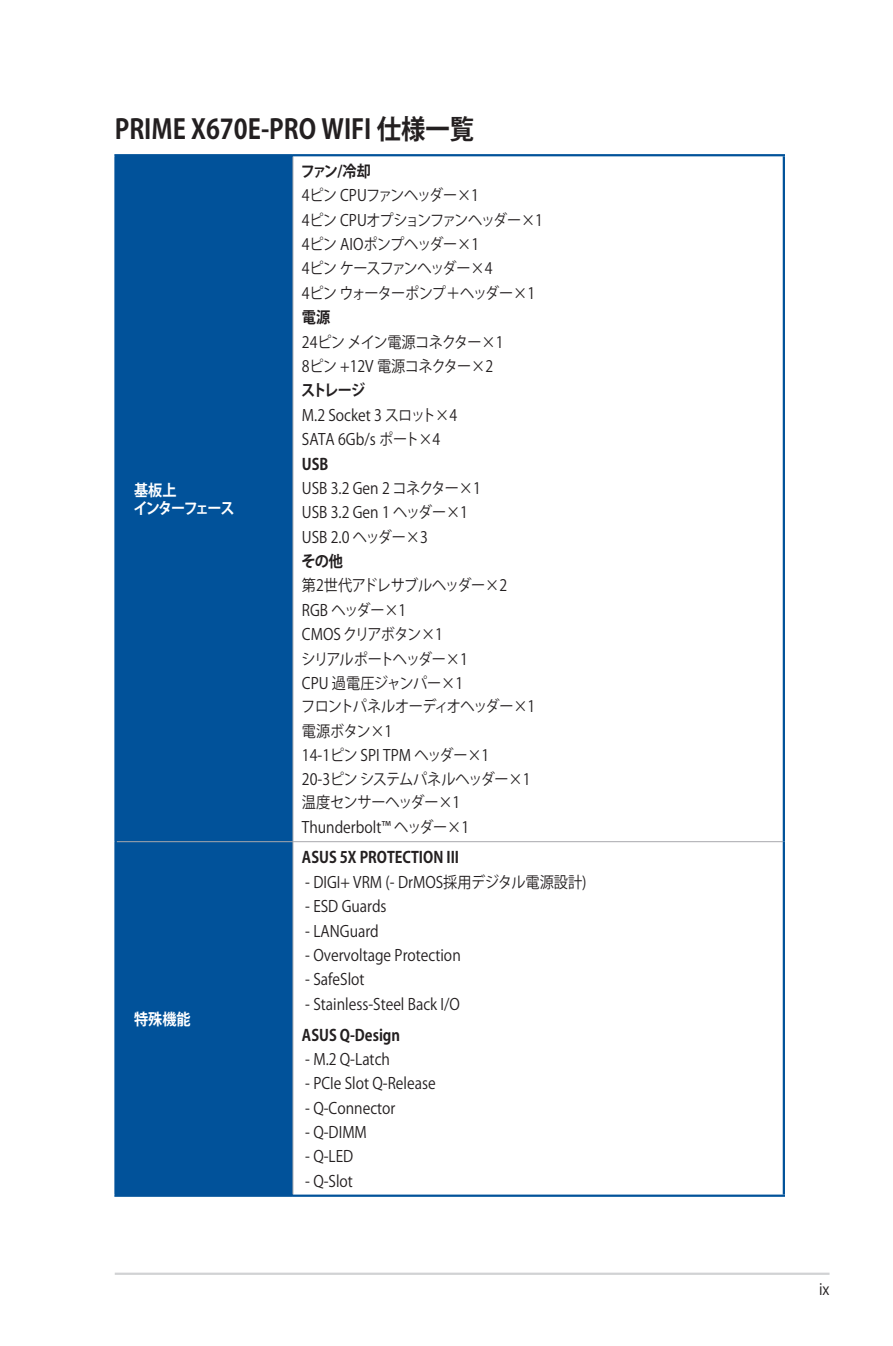
<style>
.page{position:relative;width:893px;height:1346px;background:#fff}
.page>*{position:absolute;margin:0;border:0;box-sizing:border-box;transform-origin:0 0}
.t1{font:700 27px "Koz Go Pro";color:#231f20;scale:.9 1}
.t2{font:15.75px/24.3px "Koz Go Pro";color:#231f20;scale:.9 1}
.t3{font:15.75px/24.1px "Koz Go Pro";letter-spacing:-.02em;color:#231f20;scale:.9 1}
.t4{font:15.75px/24.3px "Koz Go Pro";letter-spacing:-.06em;color:#231f20;scale:.9 1}
.t5{font:700 15.75px "Koz Go Pro";color:#231f20;scale:.9 1}
.t6{font:15.75px/24.3px "Koz Go Pro";letter-spacing:-.04em;color:#231f20;scale:.9 1}
.t7{font:700 15.75px/18px "Koz Go Pro";letter-spacing:-.09em;color:#fff;scale:.9 1}
</style>
<div class="page">
<hr style="left:115px;top:1272px;width:714px;height:3px;background:#d1d2d4">
<div style="left:115px;top:155px;width:178px;height:687px;background:#01529a"></div>
<div style="left:115px;top:842px;width:178px;height:353px;background:#01529a"></div>
<hr style="left:117px;top:841px;width:176px;height:1px;background:#a8a9ad">
<hr style="left:293px;top:841px;width:490px;height:1px;background:#a8a9ad">
<hr style="left:293px;top:156px;width:1px;height:685px;background:#a8a9ad">
<hr style="left:293px;top:842px;width:1px;height:352px;background:#a8a9ad">
<hr style="left:114px;top:154px;width:179px;height:2px;background:#01529a">
<hr style="left:114px;top:156px;width:3px;height:686px;background:#01529a">
<hr style="left:293px;top:154px;width:492px;height:2px;background:#01529a">
<hr style="left:783px;top:156px;width:2px;height:686px;background:#01529a">
<hr style="left:114px;top:842px;width:3px;height:352px;background:#01529a">
<hr style="left:783px;top:842px;width:2px;height:352px;background:#01529a">
<hr style="left:114px;top:1194px;width:179px;height:3px;background:#01529a">
<hr style="left:293px;top:1194px;width:492px;height:3px;background:#01529a">
<h1 class="t1" style="left:115px;top:111px;width:401px">PRIME X670E-PRO WIFI 仕様一覧</h1>
<p class="t7" style="left:134px;top:482px;width:114px">基板上<br>インターフェース</p>
<p class="t7" style="left:134px;top:1011px;width:65px">特殊機能</p>
<p class="t5" style="left:301px;top:161px;width:79px">ファン/冷却</p>
<p class="t4" style="left:302px;top:184px;width:269px">4ピン CPUファンヘッダー×1<br>4ピン CPUオプションファンヘッダー×1<br>4ピン AIOポンプヘッダー×1<br>4ピン ケースファンヘッダー×4<br>4ピン ウォーターポンプ＋ヘッダー×1</p>
<p class="t5" style="left:302px;top:307px;width:33px">電源</p>
<p class="t6" style="left:302px;top:330px;width:225px">24ピン メイン電源コネクター×1<br>8ピン +12V 電源コネクター×2</p>
<p class="t5" style="left:301px;top:380px;width:73px">ストレージ</p>
<p class="t2" style="left:302px;top:403px;width:174px">M.2 Socket 3 スロット×4<br>SATA 6Gb/s ポート×4</p>
<p class="t5" style="left:302px;top:454px;width:31px">USB</p>
<p class="t2" style="left:302px;top:476px;width:200px">USB 3.2 Gen 2 コネクター×1<br>USB 3.2 Gen 1 ヘッダー×1<br>USB 2.0 ヘッダー×3</p>
<p class="t5" style="left:301px;top:551px;width:48px">その他</p>
<p class="t3" style="left:301px;top:574px;width:262px">第2世代アドレサブルヘッダー×2<br>RGB ヘッダー×1<br>CMOS クリアボタン×1<br>シリアルポートヘッダー×1<br>CPU 過電圧ジャンパー×1<br>フロントパネルオーディオヘッダー×1電源ボタン×1<br>14-1ピン SPI TPM ヘッダー×1<br>20-3ピン システムパネルヘッダー×1温度センサーヘッダー×1<br>Thunderbolt™ ヘッダー×1</p>
<p class="t5" style="left:302px;top:847px;width:176px">ASUS 5X PROTECTION III</p>
<p class="t2" style="left:305px;top:870px;width:314px">- DIGI+ VRM (- DrMOS採用デジタル電源設計)</p>
<p class="t2" style="left:305px;top:895px;width:92px">- ESD Guards</p>
<p class="t2" style="left:305px;top:919px;width:83px">- LANGuard</p>
<p class="t2" style="left:305px;top:943px;width:174px">- Overvoltage Protection</p>
<p class="t2" style="left:305px;top:968px;width:67px">- SafeSlot</p>
<p class="t2" style="left:305px;top:992px;width:173px">- Stainless-Steel Back I/O</p>
<p class="t5" style="left:302px;top:1024px;width:111px">ASUS Q-Design</p>
<p class="t2" style="left:305px;top:1047px;width:96px">- M.2 Q-Latch</p>
<p class="t2" style="left:305px;top:1072px;width:146px">- PCIe Slot Q-Release</p>
<p class="t2" style="left:305px;top:1096px;width:102px">- Q-Connector</p>
<p class="t2" style="left:305px;top:1120px;width:70px">- Q-DIMM</p>
<p class="t2" style="left:305px;top:1145px;width:55px">- Q-LED</p>
<p class="t2" style="left:305px;top:1169px;width:55px">- Q-Slot</p>
<p class="t2" style="left:819px;top:1277px;width:13px">ix</p>
</div>
